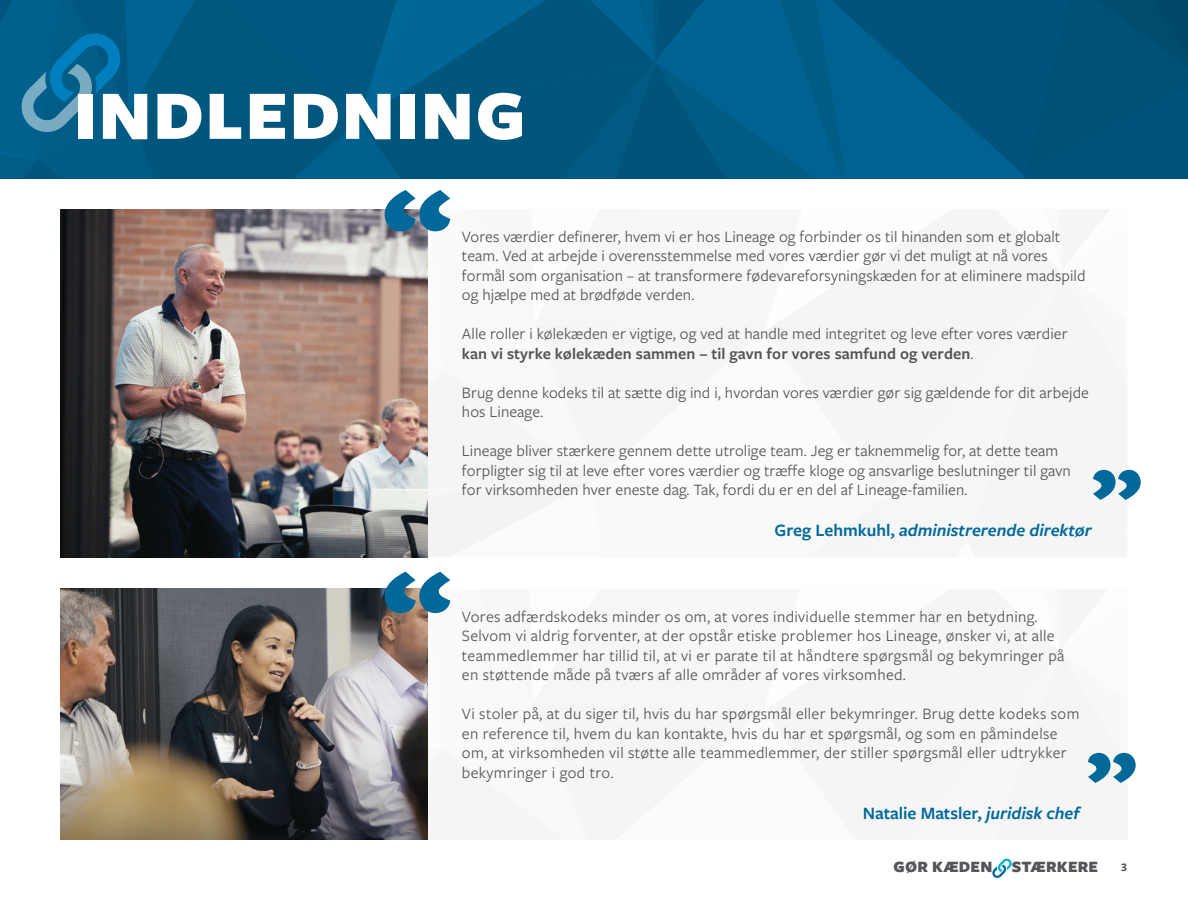
<style>
.page{position:relative;width:1188px;height:918px;background:#fff}
.page>*{position:absolute;margin:0;border:0;box-sizing:border-box;transform-origin:0 0}
.t1{font:900 117px "Freight Sans Pro";color:#006999}
.t2{font:900 85.05px "Freight Sans Pro";color:#006999}
.t3{font:900 72px "Freight Sans Pro";letter-spacing:.025em;color:#fff}
.t4{font:italic 600 18px "Freight Sans Pro";color:#006999}
.t5{font:600 18px "Freight Sans Pro";color:#006999}
.base_11_13{font:16.5px/19.5px "Freight Sans Pro";letter-spacing:.005em;color:#535558}
.t6{font:900 16.35px "Freight Sans Pro";letter-spacing:.01em;color:#535558}
.t7{font:700 12px "Freight Sans Pro";color:#535558}
.s1{font-weight:600}
.s2{font-style:normal}
.s3{font-style:italic}
</style>
<div class="page">
<svg style="left:992px;top:859px;width:20px;height:19px"></svg>
<div style="left:428px;top:482px;width:162px;height:75px;background:#f5f5f5"></div>
<svg style="left:0;top:0;width:1188px;height:178px;background:#005a83"></svg>
<img style="left:61px;top:210px;width:367px;height:347px">
<img style="left:60px;top:589px;width:368px;height:251px">
<p class="t3" style="left:74px;top:65px;width:453px">INDLEDNING</p>
<p class="t1" style="left:383px;top:146px;width:71px">“</p>
<p class="base_11_13" style="left:462px;top:226px;width:625px">Vores værdier definerer, hvem vi er hos Lineage og forbinder os til hinanden som et globalt team. Ved at arbejde i overensstemmelse med vores værdier gør vi det muligt at nå vores formål som organisation – at transformere fødevareforsyningskæden for at eliminere madspild og hjælpe med at brødføde verden.</p>
<p class="base_11_13" style="left:462px;top:324px;width:607px">Alle roller i kølekæden er vigtige, og ved at handle med integritet og leve efter vores værdier <span class="s1">kan vi styrke kølekæden sammen – til gavn for vores samfund og verden</span>.</p>
<p class="base_11_13" style="left:462px;top:382px;width:629px">Brug denne kodeks til at sætte dig ind i, hvordan vores værdier gør sig gældende for dit arbejde hos Lineage.</p>
<p class="base_11_13" style="left:462px;top:441px;width:610px">Lineage bliver stærkere gennem dette utrolige team. Jeg er taknemmelig for, at dette team forpligter sig til at leve efter vores værdier og træffe kloge og ansvarlige beslutninger til gavn for virksomheden hver eneste dag. Tak, fordi du er en del af Lineage-familien.</p>
<p class="t4" style="left:775px;top:519px;width:319px"><span class="s2">Greg Lehmkuhl,</span> administrerende direktør</p>
<p class="t2" style="left:1142px;top:532px;width:52px;rotate:-180deg">“</p>
<p class="t1" style="left:383px;top:528px;width:71px">“</p>
<p class="base_11_13" style="left:462px;top:606px;width:604px">Vores adfærdskodeks minder os om, at vores individuelle stemmer har en betydning.<br>Selvom vi aldrig forventer, at der opstår etiske problemer hos Lineage, ønsker vi, at alle teammedlemmer har tillid til, at vi er parate til at håndtere spørgsmål og bekymringer på en støttende måde på tværs af alle områder af vores virksomhed.</p>
<p class="base_11_13" style="left:462px;top:703px;width:619px">Vi stoler på, at du siger til, hvis du har spørgsmål eller bekymringer. Brug dette kodeks som en reference til, hvem du kan kontakte, hvis du har et spørgsmål, og som en påmindelse om, at virksomheden vil støtte alle teammedlemmer, der stiller spørgsmål eller udtrykker bekymringer i god tro.</p>
<p class="t5" style="left:863px;top:801px;width:219px">Natalie Matsler, <span class="s3">juridisk chef</span></p>
<p class="t2" style="left:1137px;top:815px;width:52px;rotate:-180deg">“</p>
<p class="t6" style="left:894px;top:856px;width:206px">GØR KÆDEN STÆRKERE</p>
<p class="t7" style="left:1121px;top:859px;width:7px">3</p>
</div>
